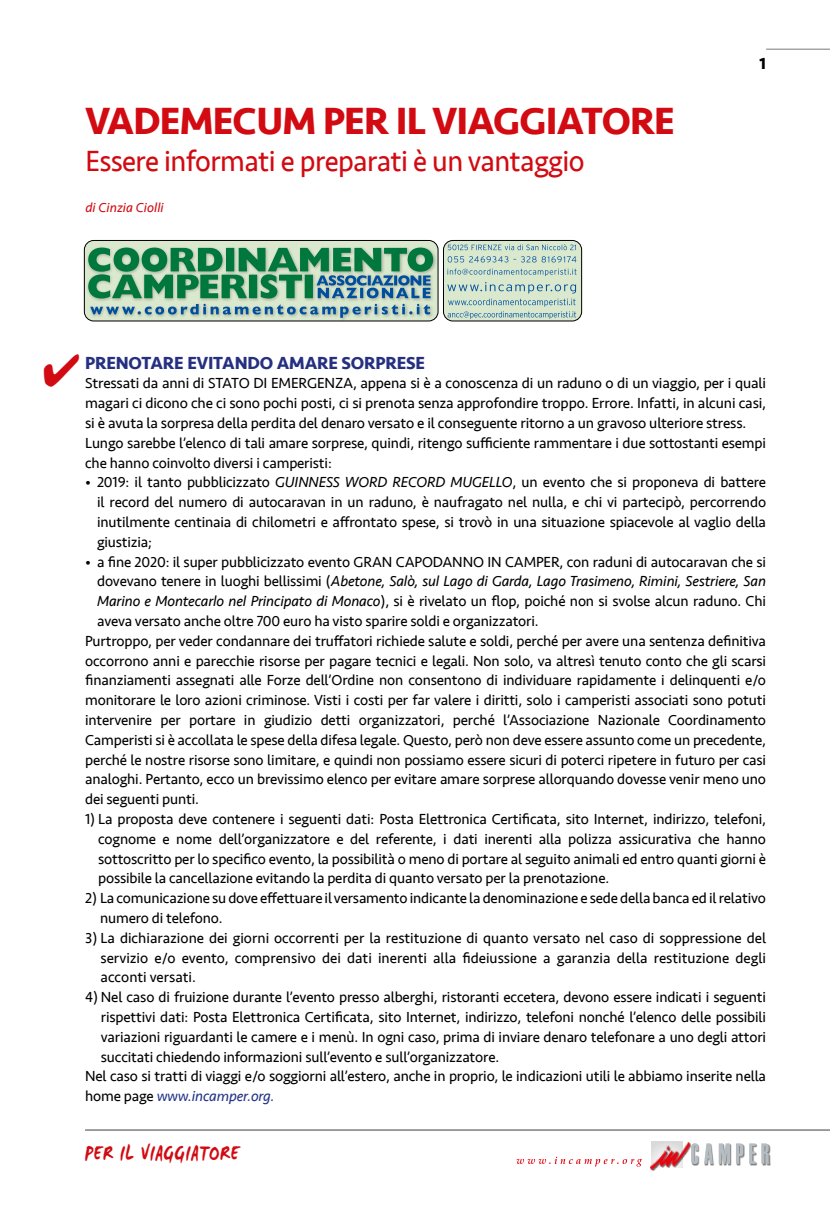
<style>
.page{position:relative;width:830px;height:1212px;background:#fff}
.page>*{position:absolute;margin:0;border:0;box-sizing:border-box;transform-origin:0 0}
.t1{font:700 39px "Seravek";letter-spacing:-.02em;color:#d20a11}
.t2{font:30px "Seravek";letter-spacing:-.02em;color:#d20a11;scale:.96 1}
.t3{font:700 22.2px "WC Mano Negra Bta";letter-spacing:.05em;color:#d20a11;scale:.81 1}
.t4{font:700 18px "Seravek";letter-spacing:-.01em;color:#253081}
.t5{font:700 16.5px "Seravek";color:#000}
.t6{font:15px/19.8px "Seravek";letter-spacing:-.01em;color:#000;text-align:justify}
.t7{font:italic 15px "Seravek";letter-spacing:-.01em;color:#000}
.t8{font:italic 15px "Seravek";letter-spacing:-.01em;color:#243588}
.t9{font:italic 13.5px "Seravek";color:#d20a11}
.s1{font-style:italic}
.s2{font-style:normal}
.s3{font-style:normal;color:#000}
</style>
<div class="page">
<hr style="left:765px;top:49px;width:64px;height:1px;background:#878787">
<hr style="left:85px;top:1129px;width:744px;height:1px;background:#878787">
<div style="left:651px;top:1141px;width:31px;height:27px;background:#dadada"></div>
<div style="left:650px;top:1143px;width:41px;height:28px;background:#000;opacity:.5"></div>
<img style="left:650px;top:1142px;width:39px;height:28px">
<div style="left:691px;top:1143px;width:79px;height:23px;background:#000;opacity:.5"></div>
<svg style="left:691px;top:1143px;width:77px;height:21px"></svg>
<svg style="left:516px;top:1157px;width:125px;height:9px"></svg>
<div style="left:84px;top:240px;width:354px;height:81px;background:#dae8ce;border-radius:9px"></div>
<div style="left:84px;top:240px;width:354px;height:81px;border:1px solid #000;border-radius:9px"></div>
<div style="left:88px;top:302px;width:345px;height:20px;background:#000;opacity:.25"></div>
<svg style="left:90px;top:304px;width:340px;height:14px"></svg>
<div style="left:86px;top:273px;width:230px;height:29px;background:#000;opacity:.25"></div>
<div style="left:86px;top:246px;width:351px;height:29px;background:#000;opacity:.25"></div>
<div style="left:316px;top:286px;width:118px;height:16px;background:#000;opacity:.25"></div>
<svg style="left:88px;top:248px;width:345px;height:50px"></svg>
<div style="left:443px;top:240px;width:138px;height:81px;background:#dae8ce;border-radius:9px"></div>
<div style="left:443px;top:240px;width:138px;height:81px;border:1px solid #000;border-radius:9px"></div>
<svg style="left:447px;top:282px;width:129px;height:37px"></svg>
<svg style="left:447px;top:269px;width:129px;height:7px"></svg>
<svg style="left:447px;top:256px;width:129px;height:6px"></svg>
<svg style="left:447px;top:244px;width:128px;height:6px"></svg>
<h1 class="t1" style="left:85px;top:90px;width:591px">VADEMECUM PER IL VIAGGIATORE</h1>
<h2 class="t2" style="left:85px;top:138px;width:521px">Essere informati e preparati è un vantaggio</h2>
<p class="t9" style="left:85px;top:197px;width:80px">di Cinzia Ciolli</p>
<p class="t5" style="left:759px;top:51px;width:8px">1</p>
<p class="t4" style="left:85px;top:348px;width:341px">PRENOTARE EVITANDO AMARE SORPRESE</p>
<p class="t6" style="left:85px;top:373px;width:682px;text-align:left">Stressati da anni di STATO DI EMERGENZA, appena si è a conoscenza di un raduno o di un viaggio, per i quali magari ci dicono che ci sono pochi posti, ci si prenota senza approfondire troppo. Errore. Infatti, in alcuni casi, si è avuta la sorpresa della perdita del denaro versato e il conseguente ritorno a un gravoso ulteriore stress.<br>Lungo sarebbe l’elenco di tali amare sorprese, quindi, ritengo sufficiente rammentare i due sottostanti esempi che hanno coinvolto diversi i camperisti:</p>
<p class="t6" style="left:97px;top:472px;width:670px;text-indent:-12px">• 2019: il tanto pubblicizzato <span class="s1">GUINNESS WORD RECORD MUGELLO</span>, un evento che si proponeva di battere il record del numero di autocaravan in un raduno, è naufragato nel nulla, e chi vi partecipò, percorrendo inutilmente centinaia di chilometri e affrontato spese, si trovò in una situazione spiacevole al vaglio della giustizia;</p>
<p class="t6" style="left:85px;top:552px;width:682px">• a fine 2020: il super pubblicizzato evento GRAN CAPODANNO IN CAMPER, con raduni di autocaravan che si</p>
<p class="t7" style="left:97px;top:569px;width:670px"><span class="s2">dovevano tenere in luoghi bellissimi (</span>Abetone, Salò, sul Lago di Garda, Lago Trasimeno, Rimini, Sestriere, San</p>
<p class="t6" style="left:97px;top:591px;width:670px"><span class="s1">Marino e Montecarlo nel Principato di Monaco</span>), si è rivelato un flop, poiché non si svolse alcun raduno. Chi</p>
<p class="t6" style="left:97px;top:611px;width:443px">aveva versato anche oltre 700 euro ha visto sparire soldi e organizzatori.</p>
<p class="t6" style="left:85px;top:631px;width:682px">Purtroppo, per veder condannare dei truffatori richiede salute e soldi, perché per avere una sentenza definitiva</p>
<p class="t6" style="left:85px;top:651px;width:682px">occorrono anni e parecchie risorse per pagare tecnici e legali. Non solo, va altresì tenuto conto che gli scarsi</p>
<p class="t6" style="left:85px;top:670px;width:682px">finanziamenti assegnati alle Forze dell’Ordine non consentono di individuare rapidamente i delinquenti e/o</p>
<p class="t6" style="left:85px;top:690px;width:682px">monitorare le loro azioni criminose. Visti i costi per far valere i diritti, solo i camperisti associati sono potuti</p>
<p class="t6" style="left:85px;top:710px;width:682px">intervenire per portare in giudizio detti organizzatori, perché l’Associazione Nazionale Coordinamento</p>
<p class="t6" style="left:85px;top:730px;width:682px">Camperisti si è accollata le spese della difesa legale. Questo, però non deve essere assunto come un precedente,</p>
<p class="t6" style="left:85px;top:750px;width:682px">perché le nostre risorse sono limitare, e quindi non possiamo essere sicuri di poterci ripetere in futuro per casi</p>
<p class="t6" style="left:85px;top:769px;width:682px">analoghi. Pertanto, ecco un brevissimo elenco per evitare amare sorprese allorquando dovesse venir meno uno</p>
<p class="t6" style="left:85px;top:789px;width:115px">dei seguenti punti.</p>
<p class="t6" style="left:98px;top:809px;width:669px;text-indent:-13px">1) La proposta deve contenere i seguenti dati: Posta Elettronica Certificata, sito Internet, indirizzo, telefoni, cognome e nome dell’organizzatore e del referente, i dati inerenti alla polizza assicurativa che hanno sottoscritto per lo specifico evento, la possibilità o meno di portare al seguito animali ed entro quanti giorni è possibile la cancellazione evitando la perdita di quanto versato per la prenotazione.</p>
<p class="t6" style="left:100px;top:888px;width:667px;text-indent:-15px">2) La comunicazione su dove effettuare il versamento indicante la denominazione e sede della banca ed il relativo numero di telefono.</p>
<p class="t6" style="left:101px;top:928px;width:666px;text-indent:-15px">3) La dichiarazione dei giorni occorrenti per la restituzione di quanto versato nel caso di soppressione del servizio e/o evento, comprensivo dei dati inerenti alla fideiussione a garanzia della restituzione degli acconti versati.</p>
<p class="t6" style="left:85px;top:987px;width:682px">4) Nel caso di fruizione durante l’evento presso alberghi, ristoranti eccetera, devono essere indicati i seguenti</p>
<p class="t6" style="left:101px;top:1007px;width:666px">rispettivi dati: Posta Elettronica Certificata, sito Internet, indirizzo, telefoni nonché l’elenco delle possibili</p>
<p class="t6" style="left:101px;top:1027px;width:666px">variazioni riguardanti le camere e i menù. In ogni caso, prima di inviare denaro telefonare a uno degli attori</p>
<p class="t6" style="left:101px;top:1047px;width:399px">succitati chiedendo informazioni sull’evento e sull’organizzatore.</p>
<p class="t6" style="left:85px;top:1066px;width:682px">Nel caso si tratti di viaggi e/o soggiorni all’estero, anche in proprio, le indicazioni utili le abbiamo inserite nella</p>
<p class="t8" style="left:85px;top:1084px;width:191px"><span class="s3">home page</span> www.incamper.org.</p>
<h3 class="t3" style="left:85px;top:1138px;width:192px">PER IL VIAGGIATORE</h3>
</div>
